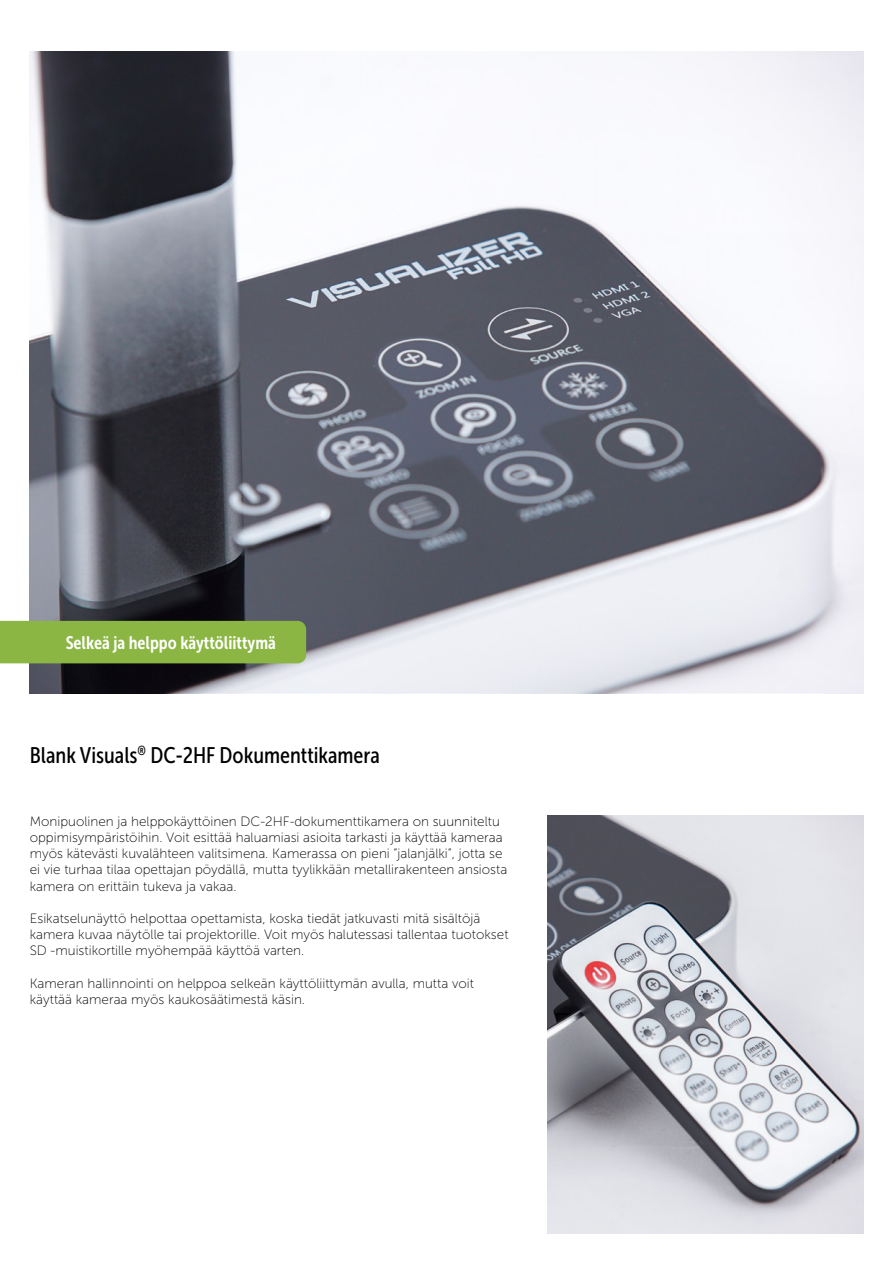
<style>
.page{position:relative;width:893px;height:1263px;background:#fff}
.page>*{position:absolute;margin:0;border:0;box-sizing:border-box;transform-origin:0 0}
.t1{font:22.5px "Museo Sans Cond 500";color:#000}
.t2{font:18px "Museo Sans Cond 700";color:#fff}
.t3{font:13.5px/16.2px "Museo Sans 100";color:#000}
</style>
<div class="page">
<img style="left:30px;top:51px;width:833px;height:642px">
<img style="left:548px;top:815px;width:315px;height:418px">
<div style="left:0;top:621px;width:306px;height:42px;background:#8bb643"></div>
<h2 class="t2" style="left:66px;top:633px;width:212px">Selkeä ja helppo käyttöliittymä</h2>
<h1 class="t1" style="left:30px;top:743px;width:352px">Blank Visuals<sup>®</sup> DC-2HF Dokumenttikamera</h1>
<p class="t3" style="left:30px;top:813px;width:479px">Monipuolinen ja helppokäyttöinen DC-2HF-dokumenttikamera on suunniteltu oppimisympäristöihin. Voit esittää haluamiasi asioita tarkasti ja käyttää kameraa myös kätevästi kuvalähteen valitsimena. Kamerassa on pieni ”jalanjälki”, jotta se ei vie turhaa tilaa opettajan pöydällä, mutta tyylikkään metallirakenteen ansiosta kamera on erittäin tukeva ja vakaa.</p>
<p class="t3" style="left:30px;top:910px;width:480px">Esikatselunäyttö helpottaa opettamista, koska tiedät jatkuvasti mitä sisältöjä kamera kuvaa näytölle tai projektorille. Voit myös halutessasi tallentaa tuotokset<br>SD -muistikortille myöhempää käyttöä varten.</p>
<p class="t3" style="left:30px;top:975px;width:446px">Kameran hallinnointi on helppoa selkeän käyttöliittymän avulla, mutta voit käyttää kameraa myös kaukosäätimestä käsin.</p>
</div>
